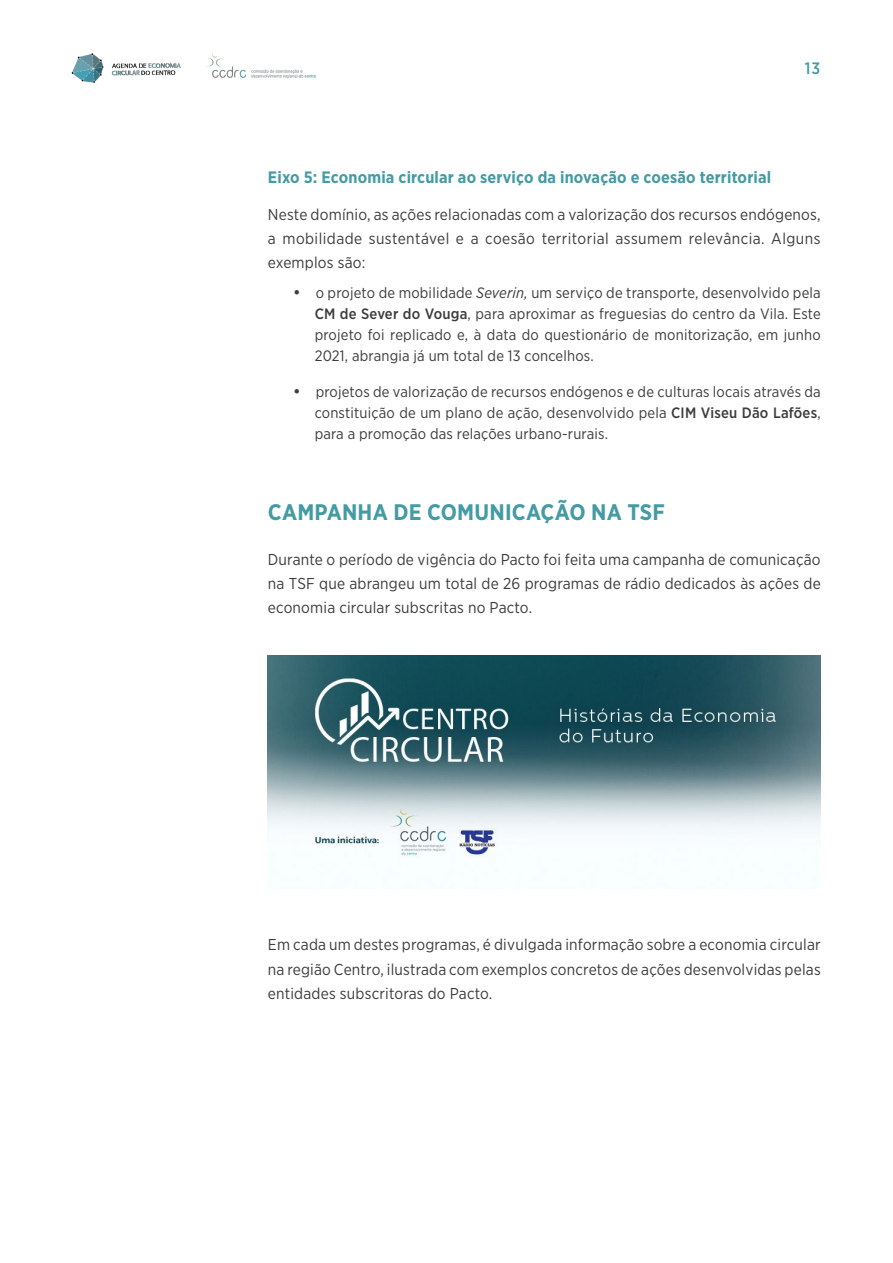
<style>
.page{position:relative;width:893px;height:1263px;background:#fff}
.page>*{position:absolute;margin:0;border:0;box-sizing:border-box;transform-origin:0 0}
.t1{font:700 22.5px "Gotham Narrow";letter-spacing:.01em;color:#449ba3}
.t2{font:700 16.5px "Gotham Narrow";letter-spacing:.01em;color:#449ba3}
.t3{font:500 16.5px "Gotham Narrow";color:#449ba3}
.t4{font:15.75px/24px "Gotham Narrow";letter-spacing:.015em;color:#3c3c3b;text-align:justify}
.t5{font:15px/21px "Gotham Narrow";letter-spacing:.015em;color:#3c3c3b;text-align:justify}
.s1{font-style:italic}
.s2{font-weight:500}
</style>
<div class="page">
<img style="left:71px;top:53px;width:110px;height:30px">
<img style="left:206px;top:53px;width:110px;height:26px">
<img style="left:268px;top:656px;width:553px;height:201px">
<p class="t3" style="left:805px;top:57px;width:17px">13</p>
<p class="t2" style="left:268px;top:167px;width:505px">Eixo 5: Economia circular ao serviço da inovação e coesão territorial</p>
<p class="t4" style="left:268px;top:202px;width:554px">Neste domínio, as ações relacionadas com a valorização dos recursos endógenos, a mobilidade sustentável e a coesão territorial assumem relevância. Alguns exemplos são:</p>
<p class="t5" style="left:315px;top:281px;width:508px;text-indent:-21px">• o projeto de mobilidade <span class="s1">Severin,</span> um serviço de transporte, desenvolvido pela <span class="s2">CM de Sever do Vouga</span>, para aproximar as freguesias do centro da Vila. Este projeto foi replicado e, à data do questionário de monitorização, em junho 2021, abrangia já um total de 13 concelhos.</p>
<p class="t5" style="left:315px;top:380px;width:508px;text-indent:-21px">• projetos de valorização de recursos endógenos e de culturas locais através da constituição de um plano de ação, desenvolvido pela <span class="s2">CIM Viseu Dão Lafões</span>, para a promoção das relações urbano-rurais.</p>
<h1 class="t1" style="left:268px;top:497px;width:398px">CAMPANHA DE COMUNICAÇÃO NA TSF</h1>
<p class="t4" style="left:268px;top:547px;width:554px">Durante o período de vigência do Pacto foi feita uma campanha de comunicação na TSF que abrangeu um total de 26 programas de rádio dedicados às ações de economia circular subscritas no Pacto.</p>
<p class="t4" style="left:268px;top:933px;width:554px">Em cada um destes programas, é divulgada informação sobre a economia circular na região Centro, ilustrada com exemplos concretos de ações desenvolvidas pelas entidades subscritoras do Pacto.</p>
</div>
